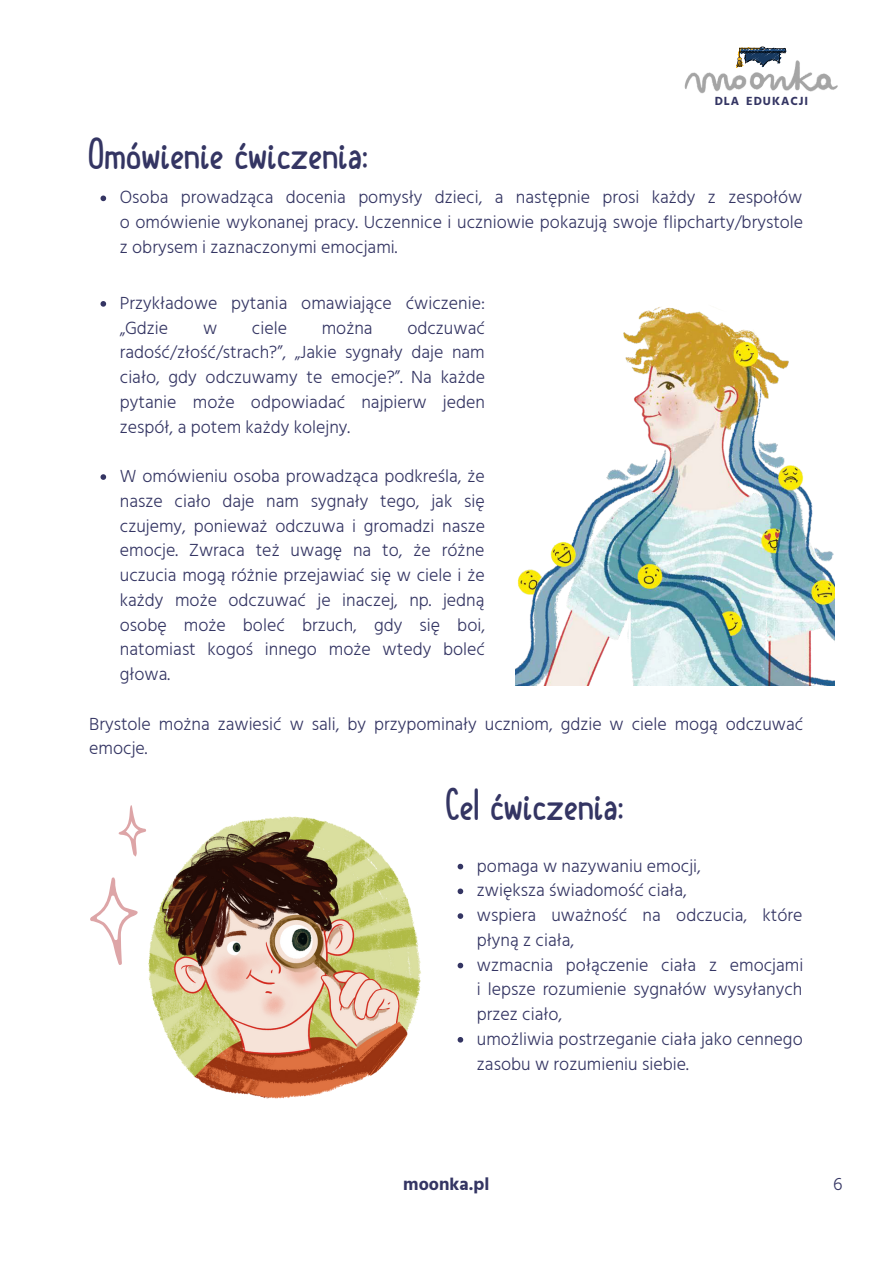
<style>
.page{position:relative;width:893px;height:1264px;background:#fff}
.page>*{position:absolute;margin:0;border:0;box-sizing:border-box;transform-origin:0 0}
.t1{font:45px "Organic Teabags";color:#343563}
.t2{font:300 18px/24.8px "Hind Madurai";color:#343563;text-align:justify}
.t3{font:700 18px "Hind Madurai";color:#343563}
.t4{font:700 12.15px "Hind Guntur";letter-spacing:.08em;color:#343563}
</style>
<div class="page">
<img style="left:684px;top:60px;width:154px;height:34px">
<svg style="left:736px;top:46px;width:50px;height:22px"></svg>
<svg style="left:100px;top:195px;width:6px;height:6px"></svg>
<svg style="left:100px;top:301px;width:6px;height:6px"></svg>
<svg style="left:100px;top:474px;width:6px;height:6px"></svg>
<img style="left:148px;top:816px;width:273px;height:283px">
<svg style="left:90px;top:805px;width:56px;height:160px"></svg>
<img style="left:516px;top:307px;width:318px;height:378px">
<svg style="left:457px;top:863px;width:6px;height:6px"></svg>
<svg style="left:457px;top:888px;width:6px;height:6px"></svg>
<svg style="left:457px;top:913px;width:6px;height:5px"></svg>
<svg style="left:457px;top:962px;width:6px;height:6px"></svg>
<svg style="left:457px;top:1037px;width:6px;height:5px"></svg>
<h1 class="t1" style="left:89px;top:128px;width:281px">Omówienie ćwiczenia:</h1>
<p class="t4" style="left:714px;top:94px;width:95px">DLA EDUKACJI</p>
<p class="t2" style="left:120px;top:186px;width:685px">Osoba prowadząca docenia pomysły dzieci, a następnie prosi każdy z zespołów o omówienie wykonanej pracy. Uczennice i uczniowie pokazują swoje flipcharty/brystole z obrysem i zaznaczonymi emocjami.</p>
<p class="t2" style="left:120px;top:291px;width:366px">Przykładowe pytania omawiające ćwiczenie: „Gdzie</p>
<p class="t2" style="left:203px;top:316px;width:16px">w</p>
<p class="t2" style="left:252px;top:316px;width:37px">ciele</p>
<p class="t2" style="left:322px;top:316px;width:52px">można</p>
<p class="t2" style="left:120px;top:316px;width:367px;text-indent:287px">odczuwać radość/złość/strach?”, „Jakie sygnały daje nam ciało, gdy odczuwamy te emocje?”. Na każde pytanie może odpowiadać najpierw jeden zespół, a potem każdy kolejny.</p>
<p class="t2" style="left:120px;top:464px;width:367px">W omówieniu osoba prowadząca podkreśla, że nasze ciało daje nam sygnały tego, jak się czujemy, ponieważ odczuwa i gromadzi nasze emocje. Zwraca też uwagę na to, że różne uczucia mogą różnie przejawiać się w ciele i że każdy może odczuwać je inaczej, np. jedną osobę może boleć brzuch, gdy się boi, natomiast kogoś innego może wtedy boleć głowa.</p>
<p class="t2" style="left:89px;top:712px;width:715px">Brystole można zawiesić w sali, by przypominały uczniom, gdzie w ciele mogą odczuwać emocje.</p>
<h1 class="t1" style="left:446px;top:779px;width:180px">Cel ćwiczenia:</h1>
<p class="t2" style="left:477px;top:854px;width:328px;text-align:left">pomaga w nazywaniu emocji,<br>zwiększa świadomość ciała,<br>wspiera uważność na odczucia, które płyną z ciała,<br>wzmacnia połączenie ciała z emocjami i lepsze rozumienie sygnałów wysyłanych przez ciało,<br>umożliwia postrzeganie ciała jako cennego zasobu w rozumieniu siebie.</p>
<p class="t3" style="left:403px;top:1172px;width:88px">moonka.pl</p>
<p class="t2" style="left:833px;top:1172px;width:11px">6</p>
</div>
